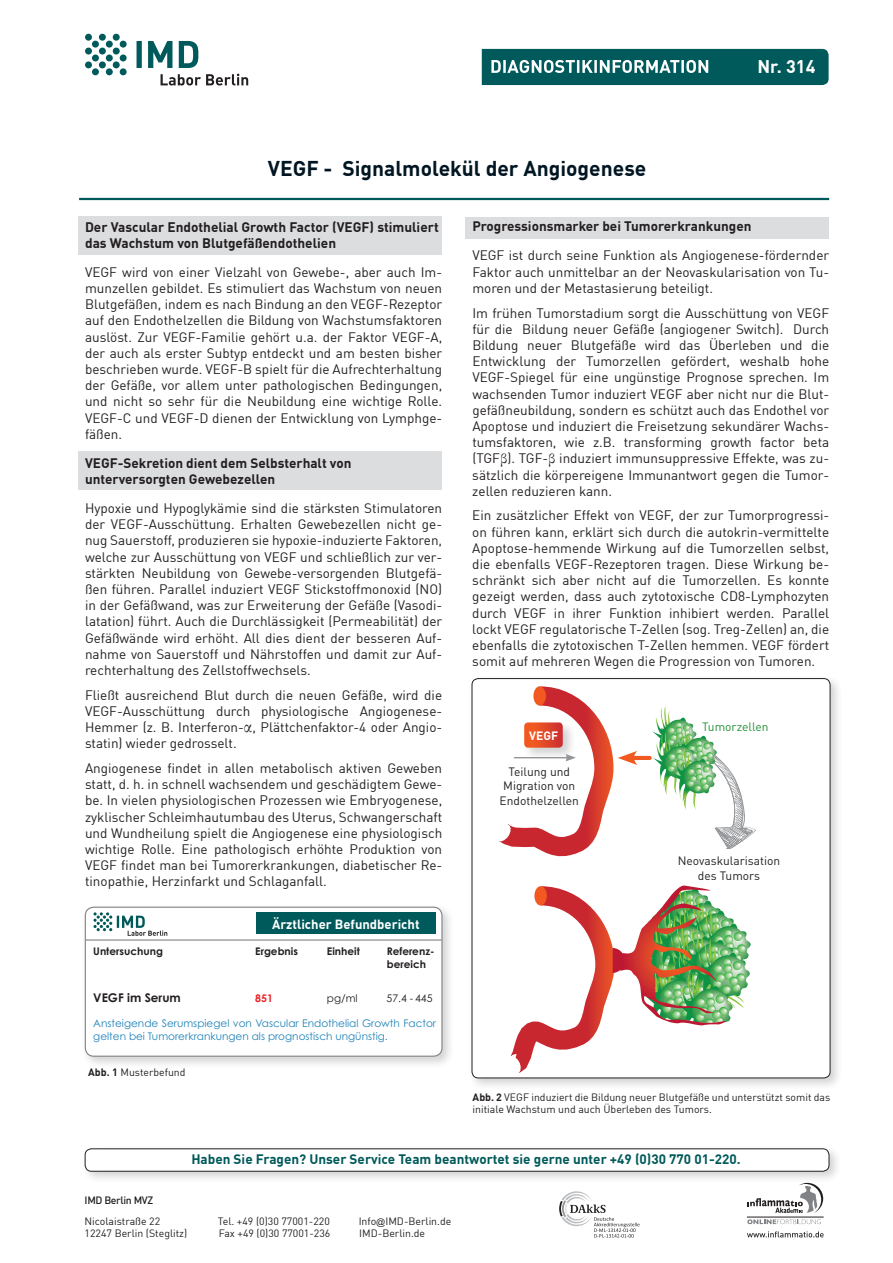
<style>
.page{position:relative;width:893px;height:1263px;background:#fff}
.page>*{position:absolute;margin:0;border:0;box-sizing:border-box;transform-origin:0 0}
.t1{font:700 21px "DIN Offc";color:#011622}
.t2{font:700 18px "DIN Offc";color:#fff}
.t3{font:700 13.65px/16.4px "DIN Offc";color:#231f20}
.t4{font:13.5px/16.2px "DIN Offc";color:#231f20;text-align:justify}
.t5{font:700 13.5px/16.2px "DIN Offc";color:#231f20}
.t6{font:700 13.5px "DIN Offc";color:#00595a}
.t7{font:700 13.05px "DIN Offc";color:#fff}
.t8{font:12px/14.4px "DIN Pro";color:#231f20;text-align:center}
.t9{font:700 12px "Century Gothic Pro Grk";color:#231f20}
.t10{font:12px "DIN Pro";color:#269039}
.t11{font:700 12px "DIN Pro";color:#fff}
.t12{font:10.5px/12.6px "DIN Offc";color:#231f20}
.t13{font:10.5px/12.6px "Century Gothic Pro Grk";color:#2083b9}
.t14{font:700 10.5px/12.6px "Century Gothic Pro Grk";color:#231f20}
.t15{font:10.5px "Century Gothic Pro Grk";color:#231f20}
.t16{font:500 10.5px "DIN Offc";letter-spacing:-.035em;color:#231f20}
.t17{font:700 10.5px "Century Gothic Pro Grk";color:#ee2026}
.s1{font-family:"Garamond";font-size:18px}
.s2{font-weight:700}
.s3{font-family:"Garamond";font-size:15px}
.s4{font-family:"Arial";font-size:9px}
</style>
<div class="page">
<svg style="left:559px;top:1191px;width:80px;height:46px"></svg>
<svg style="left:747px;top:1231px;width:77px;height:6px"></svg>
<svg style="left:747px;top:1184px;width:76px;height:29px"></svg>
<svg style="left:747px;top:1219px;width:74px;height:5px"></svg>
<hr style="left:747px;top:1217px;width:77px;height:1px;background:#231f20">
<div style="left:79px;top:216px;width:363px;height:39px;background:#dcdddf"></div>
<div style="left:466px;top:217px;width:363px;height:21px;background:#dcdddf"></div>
<div style="left:79px;top:451px;width:363px;height:38px;background:#dcdddf"></div>
<div style="left:468px;top:674px;width:375px;height:416px;background:#231f20;opacity:.2"></div>
<div style="left:472px;top:678px;width:358px;height:400px;background:#fff;border-radius:6px"></div>
<div style="left:81px;top:903px;width:374px;height:166px;background:#231f20;opacity:.2"></div>
<div style="left:85px;top:907px;width:357px;height:149px;background:#fff;border-radius:9px"></div>
<div style="left:85px;top:907px;width:357px;height:150px;border:1px solid #808285;border-radius:9px"></div>
<hr style="left:85px;top:939px;width:356px;height:1px;background:#808285">
<svg style="left:93px;top:912px;width:75px;height:24px"></svg>
<div style="left:256px;top:912px;width:179px;height:22px;background:#00595a"></div>
<svg style="left:475px;top:677px;width:281px;height:396px"></svg>
<hr style="left:79px;top:198px;width:750px;height:2px;background:#00595a">
<div style="left:81px;top:1144px;width:761px;height:40px;background:#231f20;opacity:.2"></div>
<div style="left:85px;top:1149px;width:744px;height:22px;background:#fff;border-radius:6px"></div>
<div style="left:85px;top:1148px;width:744px;height:23px;border:1px solid #231f20;border-radius:6px"></div>
<svg style="left:137px;top:41px;width:62px;height:27px"></svg>
<svg style="left:161px;top:74px;width:87px;height:11px"></svg>
<svg style="left:85px;top:34px;width:42px;height:41px"></svg>
<svg style="left:482px;top:49px;width:347px;height:36px;background:#1c6b6c"></svg>
<h1 class="t1" style="left:268px;top:155px;width:380px">VEGF - Signalmolekül der Angiogenese</h1>
<h2 class="t2" style="left:757px;top:55px;width:60px">Nr. 314</h2>
<p class="t3" style="left:85px;top:218px;width:355px">Der Vascular Endothelial Growth Factor (VEGF) stimuliert das Wachstum von Blutgefäßendothelien</p>
<p class="t4" style="left:85px;top:264px;width:359px">VEGF wird von einer Vielzahl von Gewebe-, aber auch Im&shy;munzellen gebildet. Es stimuliert das Wachstum von neuen Blutgefäßen, indem es nach Bindung an den VEGF-Rezeptor auf den Endothelzellen die Bildung von Wachstumsfaktoren auslöst. Zur VEGF-Familie gehört u.a. der Faktor VEGF-A, der auch als erster Subtyp entdeckt und am besten bisher beschrieben wurde. VEGF-B spielt für die Aufrechterhaltung der Gefäße, vor allem unter pathologischen Bedingungen, und nicht so sehr für die Neubildung eine wichtige Rolle.<br>VEGF-C und VEGF-D dienen der Entwicklung von Lymphge&shy;fäßen.</p>
<p class="t5" style="left:85px;top:454px;width:268px">VEGF-Sekretion dient dem Selbsterhalt von unterversorgten Gewebezellen</p>
<p class="t4" style="left:85px;top:500px;width:359px">Hypoxie und Hypoglykämie sind die stärksten Stimulatoren der VEGF-Ausschüttung. Erhalten Gewebezellen nicht ge&shy;nug Sauerstoff, produzieren sie hypoxie-induzierte Faktoren, welche zur Ausschüttung von VEGF und schließlich zur ver&shy;stärkten Neubildung von Gewebe-versorgenden Blutgefä&shy;ßen führen. Parallel induziert VEGF Stickstoffmonoxid (NO) in der Gefäßwand, was zur Erweiterung der Gefäße (Vasodi&shy;latation) führt. Auch die Durchlässigkeit (Permeabilität) der Gefäßwände wird erhöht. All dies dient der besseren Auf&shy;nahme von Sauerstoff und Nährstoffen und damit zur Auf&shy;rechterhaltung des Zellstoffwechsels.</p>
<p class="t4" style="left:85px;top:686px;width:359px">Fließt ausreichend Blut durch die neuen Gefäße, wird die VEGF-Ausschüttung durch physiologische Angiogenese-Hemmer (z. B. Interferon-<span class="s1">α</span>, Plättchenfaktor-4 oder Angio&shy;statin) wieder gedrosselt.</p>
<p class="t4" style="left:85px;top:760px;width:359px">Angiogenese findet in allen metabolisch aktiven Geweben statt, d. h. in schnell wachsendem und geschädigtem Gewe&shy;be. In vielen physiologischen Prozessen wie Embryogenese, zyklischer Schleimhautumbau des Uterus, Schwangerschaft und Wundheilung spielt die Angiogenese eine physiologisch wichtige Rolle. Eine pathologisch erhöhte Produktion von VEGF findet man bei Tumorerkrankungen, diabetischer Re&shy;tinopathie, Herzinfarkt und Schlaganfall.</p>
<p class="t7" style="left:272px;top:915px;width:149px">Ärztlicher Befundbericht</p>
<p class="t14" style="left:93px;top:945px;width:71px">Untersuchung</p>
<p class="t14" style="left:255px;top:945px;width:44px">Ergebnis</p>
<p class="t14" style="left:327px;top:945px;width:34px">Einheit</p>
<p class="t14" style="left:387px;top:945px;width:49px">Referenz&shy;bereich</p>
<p class="t9" style="left:93px;top:990px;width:89px">VEGF im Serum</p>
<p class="t17" style="left:255px;top:991px;width:19px">851</p>
<p class="t15" style="left:327px;top:992px;width:32px">pg/ml</p>
<p class="t15" style="left:387px;top:992px;width:47px">57.4 - 445</p>
<p class="t13" style="left:93px;top:1017px;width:344px">Ansteigende Serumspiegel von Vascular Endothelial Growth Factor gelten bei Tumorerkrankungen als prognostisch ungünstig.</p>
<p class="t12" style="left:88px;top:1066px;width:99px"><span class="s2">Abb. 1</span> Musterbefund</p>
<p class="t5" style="left:472px;top:218px;width:281px">Progressionsmarker bei Tumorerkrankungen</p>
<p class="t4" style="left:472px;top:247px;width:358px">VEGF ist durch seine Funktion als Angiogenese-fördernder Faktor auch unmittelbar an der Neovaskularisation von Tu&shy;moren und der Metastasierung beteiligt.</p>
<p class="t4" style="left:472px;top:304px;width:358px">Im frühen Tumorstadium sorgt die Ausschüttung von VEGF für die Bildung neuer Gefäße (angiogener Switch). Durch Bildung neuer Blutgefäße wird das Überleben und die Entwicklung der Tumorzellen gefördert, weshalb hohe VEGF-Spiegel für eine ungünstige Prognose sprechen. Im wachsenden Tumor induziert VEGF aber nicht nur die Blut&shy;gefäßneubildung, sondern es schützt auch das Endothel vor Apoptose und induziert die Freisetzung sekundärer Wachs&shy;tumsfaktoren, wie z.B. transforming growth factor beta (TGF<span class="s3">β</span>). TGF-<span class="s3">β</span> induziert immunsuppressive Effekte, was zu&shy;sätzlich die körpereigene Immunantwort gegen die Tumor&shy;zellen reduzieren kann.</p>
<p class="t4" style="left:472px;top:507px;width:358px">Ein zusätzlicher Effekt von VEGF, der zur Tumorprogressi&shy;on führen kann, erklärt sich durch die autokrin-vermittelte Apoptose-hemmende Wirkung auf die Tumorzellen selbst, die ebenfalls VEGF-Rezeptoren tragen. Diese Wirkung be&shy;schränkt sich aber nicht auf die Tumorzellen. Es konnte gezeigt werden, dass auch zytotoxische CD8-Lymphozyten durch VEGF in ihrer Funktion inhibiert werden. Parallel lockt VEGF regulatorische T-Zellen (sog. Treg-Zellen) an, die ebenfalls die zytotoxischen T-Zellen hemmen. VEGF fördert somit auf mehreren Wegen die Progression von Tumoren.</p>
<p class="t11" style="left:529px;top:726px;width:31px">VEGF</p>
<p class="t8" style="left:500px;top:763px;width:81px">Teilung und<br>Migration von<br>Endothelzellen</p>
<p class="t10" style="left:702px;top:718px;width:68px">Tumorzellen</p>
<p class="t8" style="left:678px;top:853px;width:104px">Neovaskularisation des Tumors</p>
<p class="t12" style="left:473px;top:1090px;width:359px"><span class="s2">Abb. 2</span> VEGF induziert die Bildung neuer Blutgefäße und unterstützt somit das initiale Wachstum und auch Überleben des Tumors.</p>
<p class="t6" style="left:191px;top:1150px;width:551px">Haben Sie Fragen? Unser Service Team beantwortet sie gerne unter +49 (0)30 770 01-220.</p>
<p class="t16" style="left:85px;top:1194px;width:70px">IMD Berlin MVZ</p>
<p class="t12" style="left:85px;top:1215px;width:77px">Nicolaistraße 22</p>
<p class="t12" style="left:218px;top:1215px;width:113px">Tel. +49 (0)30 77001-220</p>
<p class="t12" style="left:359px;top:1215px;width:94px">Info<span class="s4">@</span>IMD-Berlin.de</p>
<p class="t12" style="left:85px;top:1227px;width:104px">12247 Berlin (Steglitz)</p>
<p class="t12" style="left:219px;top:1227px;width:113px">Fax +49 (0)30 77001-236</p>
<p class="t12" style="left:359px;top:1227px;width:67px">IMD-Berlin.de</p>
</div>
